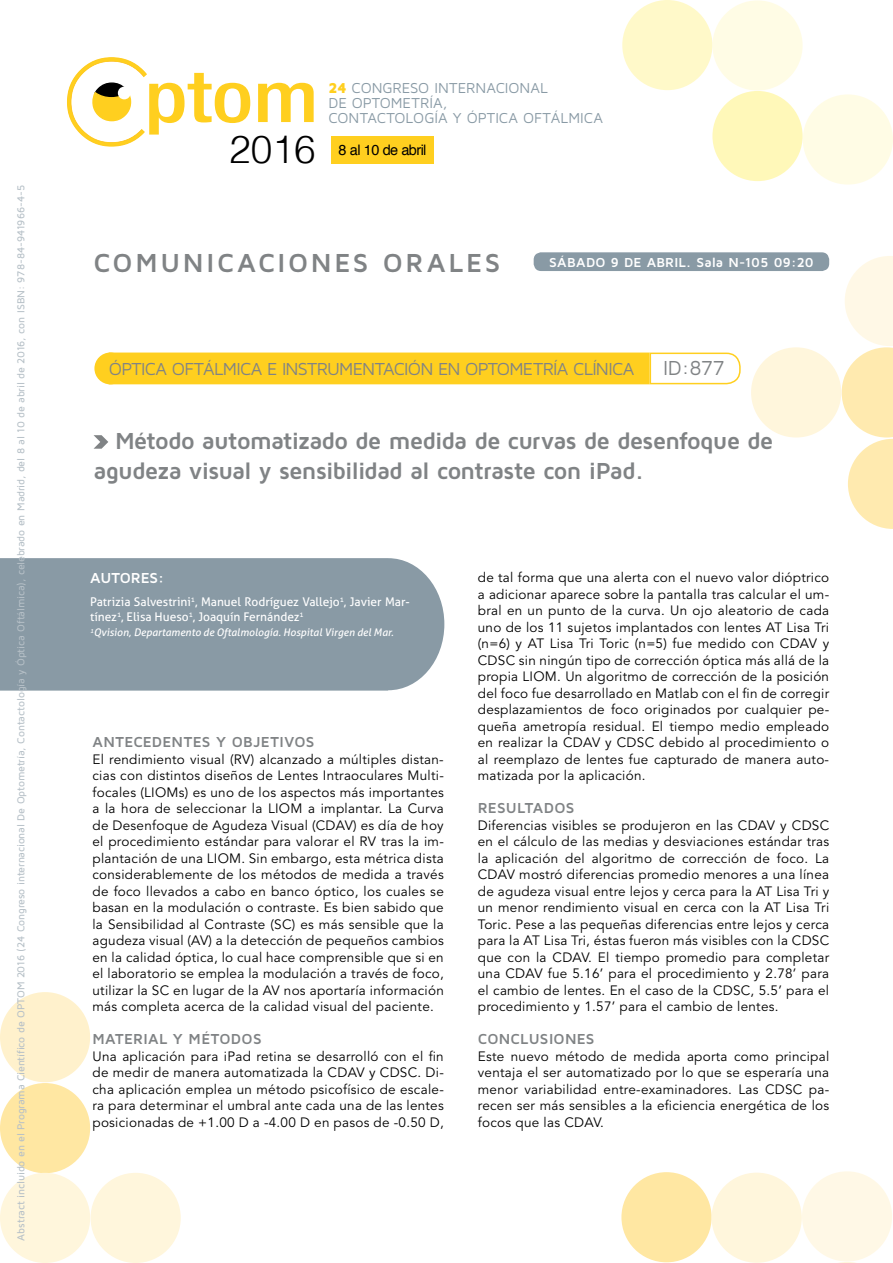
<style>
.page{position:relative;width:893px;height:1263px;background:#fff}
.page>*{position:absolute;margin:0;border:0;box-sizing:border-box;transform-origin:0 0}
.t1{font:300 38.85px "Helvetica";color:#000}
.t2{font:700 27px "Maven Pro";letter-spacing:.095em;color:#808385}
.t3{font:700 24px/30px "Maven Pro";letter-spacing:-.035em;color:#808385}
.t4{font:21px "Maven Pro";color:#808385}
.t5{font:18px "Maven Pro";letter-spacing:-.045em;color:#808385}
.t6{font:700 15px "Maven Pro";letter-spacing:.015em;color:#808385}
.t7{font:700 15px "Maven Pro";letter-spacing:-.005em;color:#fff}
.t8{font:14.85px/14.9px "Maven Pro";letter-spacing:-.005em;color:#899aa5}
.t9{font:14.55px "Helvetica";letter-spacing:-.04em;color:#000}
.t10{font:13.5px/16.5px "Avenir LT Std";letter-spacing:.02em;color:#000;text-align:justify}
.t11{font:700 13.5px "Maven Pro";letter-spacing:.02em;color:#fff}
.t12{font:12px/15px "Aller";color:#fff}
.t13{font:500 10.5px "Maven Pro";letter-spacing:-.015em;color:#b6c0c7}
.t14{font:italic 10.5px "Aller";color:#fff}
.s1{font-weight:900;color:#ffcf1f}
</style>
<div class="page">
<div style="left:331px;top:136px;width:103px;height:28px;background:#ffcf1f"></div>
<div style="left:803px;top:94px;width:90px;height:91px;background:#fffce5;border-radius:50%"></div>
<div style="left:622px;top:0;width:90px;height:90px;background:#fff9c9;border-radius:50%"></div>
<div style="left:712px;top:91px;width:91px;height:90px;background:#fff8b9;border-radius:50%"></div>
<div style="left:712px;top:0;width:91px;height:91px;background:#fffce5;border-radius:50%"></div>
<svg style="left:258px;top:83px;width:56px;height:39px"></svg>
<svg style="left:67px;top:57px;width:183px;height:90px"></svg>
<div style="left:802px;top:1171px;width:90px;height:90px;background:#fff8e6;border-radius:50%"></div>
<div style="left:621px;top:1172px;width:91px;height:90px;background:#ffe7a2;border-radius:50%"></div>
<div style="left:712px;top:1172px;width:90px;height:91px;background:#fff6dc;border-radius:50%"></div>
<div style="left:0;top:992px;width:90px;height:90px;background:#fff1cc;border-radius:50%"></div>
<div style="left:0;top:1083px;width:90px;height:90px;background:#ffe7a2;border-radius:50%"></div>
<div style="left:0;top:1173px;width:90px;height:90px;background:#fff6dc;border-radius:50%"></div>
<div style="left:91px;top:1173px;width:90px;height:90px;background:#fff6dc;border-radius:50%"></div>
<svg style="left:842px;top:256px;width:51px;height:273px"></svg>
<div style="left:751px;top:347px;width:90px;height:90px;background:#fff6dc;border-radius:50%"></div>
<div style="left:534px;top:252px;width:295px;height:19px;background:#899aa5;border-radius:8px"></div>
<div style="left:94px;top:352px;width:32px;height:32px;background:#ffcf1f;border-radius:50%"></div>
<div style="left:109px;top:353px;width:541px;height:31px;background:#ffcf1f"></div>
<svg style="left:649px;top:352px;width:92px;height:33px"></svg>
<svg style="left:839px;top:1262px;width:17px;height:1px"></svg>
<svg style="left:94px;top:435px;width:14px;height:14px"></svg>
<div style="left:0;top:558px;width:444px;height:133px;background:#899aa5"></div>
<p class="t13" style="left:14px;top:1240px;width:1057px;rotate:-90deg">Abstract incluido en el Programa Científico de OPTOM 2016 (24 Congreso internacional De Optometría, Contactología y Óptica Oftálmica), celebrado en Madrid, del 8 al 10 de abril de 2016, con ISBN: 978-84-941966-4-5</p>
<p class="t8" style="left:328px;top:80px;width:276px"><span class="s1">24</span> CONGRESO INTERNACIONAL<br>DE OPTOMETRÍA,<br>CONTACTOLOGÍA Y ÓPTICA OFTÁLMICA</p>
<h1 class="t1" style="left:229px;top:118px;width:88px">2016</h1>
<p class="t9" style="left:339px;top:138px;width:89px">8 al 10 de abril</p>
<h2 class="t2" style="left:93px;top:245px;width:409px">comunicaciones orales</h2>
<p class="t11" style="left:549px;top:254px;width:29px">SÁBADO</p>
<p class="t11" style="left:611px;top:254px;width:45px">9 DE ABRIL</p>
<p class="t11" style="left:686px;top:254px;width:129px">. Sala N-105 09:20</p>
<h3 class="t5" style="left:109px;top:358px;width:527px">ÓPTICA OFTÁLMICA E INSTRUMENTACIÓN EN OPTOMETRÍA CLÍNICA</h3>
<h3 class="t4" style="left:663px;top:355px;width:63px">ID:877</h3>
<h3 class="t3" style="left:94px;top:424px;width:681px;text-indent:22px">Método automatizado de medida de curvas de desenfoque de agudeza visual y sensibilidad al contraste con iPad.</h3>
<p class="t7" style="left:90px;top:568px;width:76px">Autores:</p>
<p class="t12" style="left:90px;top:595px;width:321px">Patrizia Salvestrini<sup>1</sup>, Manuel Rodríguez Vallejo<sup>1</sup>, Javier Mar&shy;tínez<sup>1</sup>, Elisa Hueso<sup>1</sup>, Joaquín Fernández<sup>1</sup></p>
<p class="t14" style="left:90px;top:626px;width:305px"><sup>1</sup>Qvision, Departamento de Oftalmología. Hospital Virgen del Mar.</p>
<p class="t6" style="left:92px;top:732px;width:224px">Antecedentes y objetivos</p>
<p class="t10" style="left:92px;top:751px;width:353px">El rendimiento visual (RV) alcanzado a múltiples distan&shy;cias con distintos diseños de Lentes Intraoculares Multi&shy;focales (LIOMs) es uno de los aspectos más importantes a la hora de seleccionar la LIOM a implantar. La Curva de Desenfoque de Agudeza Visual (CDAV) es día de hoy el procedimiento estándar para valorar el RV tras la im&shy;plantación de una LIOM. Sin embargo, esta métrica dista considerablemente de los métodos de medida a través de foco llevados a cabo en banco óptico, los cuales se basan en la modulación o contraste. Es bien sabido que la Sensibilidad al Contraste (SC) es más sensible que la agudeza visual (AV) a la detección de pequeños cambios en la calidad óptica, lo cual hace comprensible que si en el laboratorio se emplea la modulación a través de foco, utilizar la SC en lugar de la AV nos aportaría información más completa acerca de la calidad visual del paciente.</p>
<p class="t6" style="left:92px;top:1029px;width:171px">Material y métodos</p>
<p class="t10" style="left:92px;top:1048px;width:353px">Una aplicación para iPad retina se desarrolló con el fin de medir de manera automatizada la CDAV y CDSC. Di&shy;cha aplicación emplea un método psicofísico de escale&shy;ra para determinar el umbral ante cada una de las lentes posicionadas de +1.00 D a -4.00 D en pasos de -0.50 D,</p>
<p class="t10" style="left:478px;top:569px;width:353px">de tal forma que una alerta con el nuevo valor dióptrico a adicionar aparece sobre la pantalla tras calcular el um&shy;bral en un punto de la curva. Un ojo aleatorio de cada uno de los 11 sujetos implantados con lentes AT Lisa Tri (n=6) y AT Lisa Tri Toric (n=5) fue medido con CDAV y CDSC sin ningún tipo de corrección óptica más allá de la propia LIOM. Un algoritmo de corrección de la posición del foco fue desarrollado en Matlab con el fin de corregir desplazamientos de foco originados por cualquier pe&shy;queña ametropía residual. El tiempo medio empleado en realizar la CDAV y CDSC debido al procedimiento o al reemplazo de lentes fue capturado de manera auto&shy;matizada por la aplicación.</p>
<p class="t6" style="left:478px;top:798px;width:98px">Resultados</p>
<p class="t10" style="left:478px;top:817px;width:353px">Diferencias visibles se produjeron en las CDAV y CDSC en el cálculo de las medias y desviaciones estándar tras la aplicación del algoritmo de corrección de foco. La CDAV mostró diferencias promedio menores a una línea de agudeza visual entre lejos y cerca para la AT Lisa Tri y un menor rendimiento visual en cerca con la AT Lisa Tri Toric. Pese a las pequeñas diferencias entre lejos y cerca para la AT Lisa Tri, éstas fueron más visibles con la CDSC que con la CDAV. El tiempo promedio para completar una CDAV fue 5.16’ para el procedimiento y 2.78’ para el cambio de lentes. En el caso de la CDSC, 5.5’ para el procedimiento y 1.57’ para el cambio de lentes.</p>
<p class="t6" style="left:478px;top:1029px;width:118px">Conclusiones</p>
<p class="t10" style="left:478px;top:1048px;width:353px">Este nuevo método de medida aporta como principal ventaja el ser automatizado por lo que se esperaría una menor variabilidad entre-examinadores. Las CDSC pa&shy;recen ser más sensibles a la eficiencia energética de los focos que las CDAV.</p>
</div>
